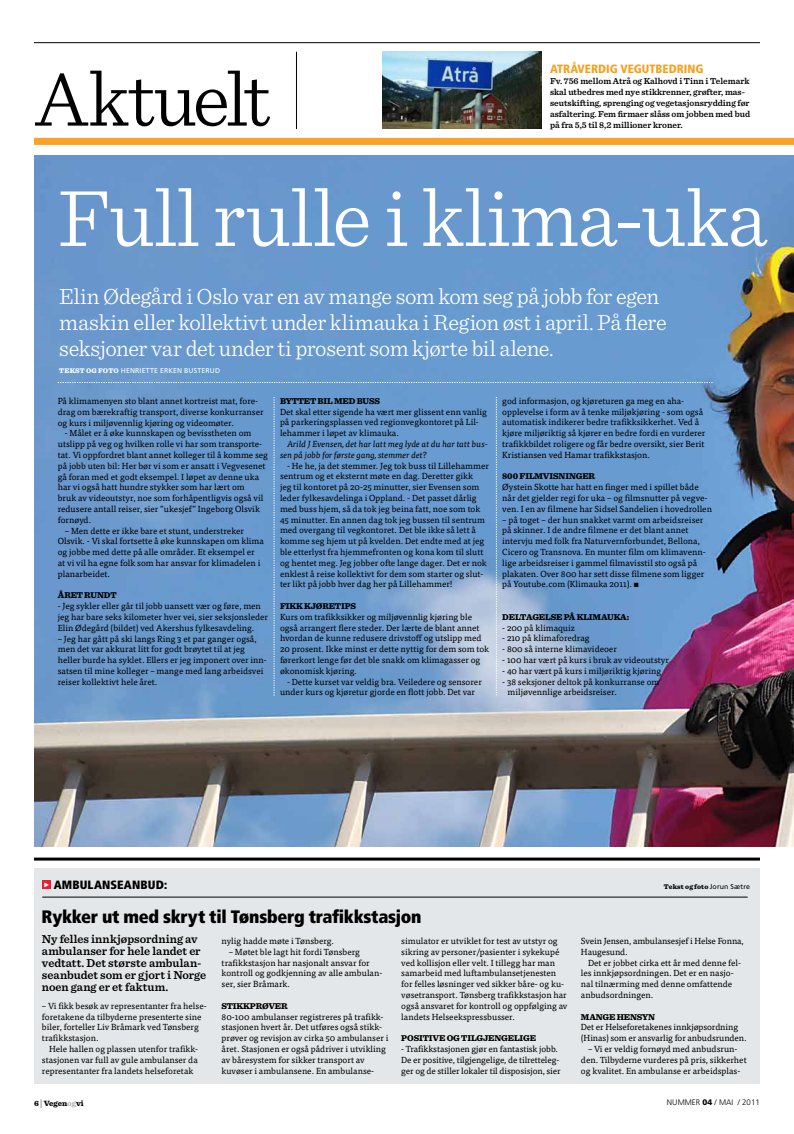
<style>
.page{position:relative;width:794px;height:1134px;background:#fff}
.page>*{position:absolute;margin:0;border:0;box-sizing:border-box;transform-origin:0 0}
.t1{font:300 84px "Sentinel";letter-spacing:-.005em;color:#fff}
.t2{font:300 80px "Sentinel";letter-spacing:-.03em;color:#000}
.t3{font:300 23px/26px "Sentinel";letter-spacing:-.02em;color:#fff}
.t4{font:900 condensed 18px "Frutiger LT Std";letter-spacing:-.015em;color:#000}
.t5{font:600 12px/12px "Sentinel";color:#000}
.t6{font:900 condensed 12px "Frutiger LT Std";color:#f6a01a}
.t7{font:900 condensed 12px "Frutiger LT Std";letter-spacing:.01em;color:#000}
.t8{font:600 9px/11px "Sentinel";color:#000}
.t9{font:8.8px/10.8px "Tisa OT";color:#000}
.t10{font:900 8.8px "Sentinel";letter-spacing:-.015em;color:#000}
.t11{font:italic 8.8px/10.8px "Tisa OT";color:#000}
.t12{font:300 8px "Frutiger LT Std";color:#000}
.t13{font:900 8px "Sentinel";color:#000}
.t14{font:7px "Frutiger LT Std";letter-spacing:.02em;color:#fff}
.t15{font:900 7px "Sentinel";letter-spacing:.015em;color:#000}
.t16{font:900 7px "Sentinel";color:#fff}
.s1{font-family:"Sentinel";font-weight:900}
.s2{font-family:"Frutiger LT Std";font-weight:400}
.s3{font-weight:300;font-size:9.6px}
.s4{color:#b0b7bb}
.s5{font-weight:900}
</style>
<div class="page">
<img style="left:34px;top:155px;width:760px;height:692px">
<div style="left:34px;top:868px;width:726px;height:216px;background:#e4e7e9"></div>
<hr style="left:34px;top:857px;width:726px;height:3px;background:#000">
<hr style="left:34px;top:43px;width:726px;height:1px;background:#000">
<hr style="left:296px;top:52px;width:1px;height:77px;background:#000">
<div style="left:34px;top:138px;width:760px;height:7px;background:#faa227"></div>
<hr style="left:42px;top:897px;width:705px;height:1px;background:#000">
<div style="left:42px;top:880px;width:9px;height:8px;background:#ed1c2e"></div>
<svg style="left:274px;top:397px;width:1px;height:298px"></svg>
<svg style="left:496px;top:397px;width:1px;height:298px"></svg>
<svg style="left:58px;top:382px;width:654px;height:1px"></svg>
<img style="left:382px;top:51px;width:160px;height:77px">
<h2 class="t2" style="left:35px;top:39px;width:238px">Aktuelt</h2>
<h3 class="t6" style="left:550px;top:61px;width:155px">ATRÅVERDIG VEGUTBEDRING</h3>
<p class="t8" style="left:550px;top:75px;width:201px">Fv. 756 mellom Atrå og Kalhovd i Tinn i Telemark skal utbedres med nye stikkrenner, grøfter, mas&shy;seutskifting, sprenging og vegetasjonsrydding før asfaltering. Fem firmaer slåss om jobben med bud på fra 5,5 til 8,2 millioner kroner.</p>
<h1 class="t1" style="left:58px;top:155px;width:711px">Full rulle i klima-uka</h1>
<h3 class="t3" style="left:59px;top:281px;width:609px">Elin Ødegård i Oslo var en av mange som kom seg på jobb for egen maskin eller kollektivt under klimauka i Region øst i april. På flere seksjoner var det under ti prosent som kjørte bil alene.</h3>
<p class="t16" style="left:59px;top:365px;width:12px">TEKS</p>
<p class="t14" style="left:80px;top:366px;width:142px"><span class="s1">T OG FOTO</span> HENRIETTE ERKEN BUSTERUD</p>
<p class="t9" style="left:58px;top:396px;width:207px">På klimamenyen sto blant annet kortreist mat, fore&shy;drag om bærekraftig transport, diverse konkurranser og kurs i miljøvennlig kjøring og videomøter.</p>
<p class="t9" style="left:58px;top:428px;width:212px;text-indent:7px">- Målet er å øke kunnskapen og bevisstheten om utslipp på veg og hvilken rolle vi har som transporte&shy;tat. Vi oppfordret blant annet kolleger til å komme seg på jobb uten bil: Her bør vi som er ansatt i Vegvesenet gå foran med et godt eksempel. I løpet av denne uka har vi også hatt hundre stykker som har lært om<br>bruk av videoutstyr, noe som forhåpentligvis også vil redusere antall reiser, sier ”ukesjef” Ingeborg Olsvik fornøyd.</p>
<p class="t9" style="left:58px;top:525px;width:208px;text-indent:7px">– Men dette er ikke bare et stunt, understreker Olsvik. - Vi skal fortsette å øke kunnskapen om klima og jobbe med dette på alle områder. Et eksempel er at vi vil ha egne folk som har ansvar for klimadelen i planarbeidet.</p>
<p class="t10" style="left:58px;top:588px;width:58px">ÅRET RUNDT</p>
<p class="t9" style="left:58px;top:601px;width:212px">- Jeg sykler eller går til jobb uansett vær og føre, men jeg har bare seks kilometer hver vei, sier seksjonsleder<br>Elin Ødegård (bildet) ved Akershus fylkesavdeling.</p>
<p class="t9" style="left:58px;top:633px;width:211px">– Jeg har gått på ski langs Ring 3 et par ganger også, men det var akkurat litt for godt brøytet til at jeg heller burde ha syklet. Ellers er jeg imponert over inn&shy;satsen til mine kolleger – mange med lang arbeidsvei reiser kollektivt hele året.</p>
<p class="t10" style="left:280px;top:394px;width:102px">BYTTET BIL MED BUSS</p>
<p class="t9" style="left:280px;top:406px;width:208px">Det skal etter sigende ha vært mer glissent enn vanlig på parkeringsplassen ved regionvegkontoret på Lil&shy;lehammer i løpet av klimauka.</p>
<p class="t11" style="left:280px;top:439px;width:209px;text-indent:7px">Arild J Evensen, det har latt meg lyde at du har tatt bus&shy;sen på jobb for første gang, stemmer det?</p>
<p class="t9" style="left:280px;top:460px;width:210px;text-indent:7px">- He he, ja det stemmer. Jeg tok buss til Lillehammer sentrum og et eksternt møte en dag. Deretter gikk<br>jeg til kontoret på 20-25 minutter, sier Evensen som leder fylkesavdelinga i Oppland. - Det passet dårlig med buss hjem, så da tok jeg beina fatt, noe som tok 45 minutter. En annen dag tok jeg bussen til sentrum med overgang til vegkontoret. Det ble ikke så lett å komme seg hjem ut på kvelden. Det endte med at jeg ble etterlyst fra hjemmefronten og kona kom til slutt og hentet meg. Jeg jobber ofte lange dager. Det er nok enklest å reise kollektivt for dem som starter og slut&shy;ter likt på jobb hver dag her på Lillehammer!</p>
<p class="t10" style="left:280px;top:599px;width:78px">FIKK KJØRETIPS</p>
<p class="t9" style="left:280px;top:611px;width:211px">Kurs om trafikksikker og miljøvennlig kjøring ble også arrangert flere steder. Der lærte de blant annet hvordan de kunne redusere drivstoff og utslipp med 20 prosent. Ikke minst er dette nyttig for dem som tok førerkort lenge før det ble snakk om klimagasser og økonomisk kjøring.</p>
<p class="t9" style="left:280px;top:676px;width:203px;text-indent:7px">- Dette kurset var veldig bra. Veiledere og sensorer under kurs og kjøretur gjorde en flott jobb. Det var</p>
<p class="t9" style="left:502px;top:395px;width:205px">god informasjon, og kjøreturen ga meg en aha&shy;opplevelse i form av å tenke miljøkjøring - som også automatisk indikerer bedre trafikksikkerhet. Ved å kjøre miljøriktig så kjører en bedre fordi en vurderer trafikkbildet roligere og får bedre oversikt, sier Berit Kristiansen ved Hamar trafikkstasjon.</p>
<p class="t10" style="left:502px;top:469px;width:94px">800 FILMVISNINGER</p>
<p class="t9" style="left:502px;top:482px;width:211px">Øystein Skotte har hatt en finger med i spillet både når det gjelder regi for uka – og filmsnutter på vegve&shy;ven. I en av filmene har Sidsel Sandelien i hovedrollen</p>
<p class="t9" style="left:502px;top:514px;width:205px">– på toget – der hun snakket varmt om arbeidsreiser på skinner. I de andre filmene er det blant annet intervju med folk fra Naturvernforbundet, Bellona, Cicero og Transnova. En munter film om klimavenn&shy;lige arbeidsreiser i gammel filmavisstil sto også på plakaten. Over 800 har sett disse filmene som ligger på Youtube.com (Klimauka 2011). ▪</p>
<p class="t10" style="left:502px;top:610px;width:129px">DELTAGELSE PÅ KLIMAUKA:</p>
<p class="t9" style="left:502px;top:622px;width:74px">- 200 på klimaquiz</p>
<p class="t9" style="left:502px;top:633px;width:89px">- 210 på klimaforedrag</p>
<p class="t9" style="left:502px;top:644px;width:116px">- 800 så interne klimavideoer</p>
<p class="t9" style="left:502px;top:655px;width:168px">- 100 har vært på kurs i bruk av videoutstyr</p>
<p class="t9" style="left:502px;top:665px;width:160px">- 40 har vært på kurs i miljøriktig kjøring</p>
<p class="t9" style="left:507px;top:676px;width:153px;text-indent:-5px">- 38 seksjoner deltok på konkurranse om miljøvennlige arbeidsreiser.</p>
<h3 class="t7" style="left:44px;top:877px;width:125px"><sup>▸</sup> Ambulanseanbud:</h3>
<p class="t15" style="left:664px;top:881px;width:88px">TEKST OG FOTO <span class="s2">Jorun Sætre</span></p>
<h3 class="t4" style="left:42px;top:906px;width:381px">Rykker ut med skryt til Tønsberg trafikkstasjon</h3>
<h3 class="t5" style="left:42px;top:932px;width:166px">Ny felles innkjøpsordning av ambulanser for hele landet er vedtatt. Det største ambulan&shy;seanbudet som er gjort i Norge noen gang er et faktum.</h3>
<p class="t9" style="left:42px;top:1000px;width:166px">– Vi fikk besøk av representanter fra helse&shy;foretakene da tilbyderne presenterte sine biler, forteller Liv Bråmark ved Tønsberg trafikkstasjon.</p>
<p class="t9" style="left:42px;top:1044px;width:158px;text-align:justify;text-indent:7px">Hele hallen og plassen utenfor trafikk&shy;stasjonen var full av gule ambulanser da representanter fra landets helseforetak</p>
<p class="t9" style="left:222px;top:936px;width:114px">nylig hadde møte i Tønsberg.</p>
<p class="t9" style="left:222px;top:946px;width:162px;text-indent:7px">– Møtet ble lagt hit fordi Tønsberg trafikkstasjon har nasjonalt ansvar for kontroll og godkjenning av alle ambulan&shy;ser, sier Bråmark.</p>
<p class="t10" style="left:222px;top:999px;width:68px">ST IKKPRØVER</p>
<p class="t9" style="left:222px;top:1011px;width:168px">80-100 ambulanser registreres på trafikk&shy;stasjonen hvert år. Det utføres også stikk&shy;prøver og revisjon av cirka 50 ambulanser i året. Stasjonen er også pådriver i utvikling av båresystem for sikker transport av kuvøser i ambulansene. En ambulanse-</p>
<p class="t9" style="left:401px;top:935px;width:168px">simulator er utviklet for test av utstyr og sikring av personer/pasienter i sykekupé ved kollisjon eller velt. I tillegg har man samarbeid med luftambulansetjenesten for felles løsninger ved sikker båre- og ku&shy;vøsetransport. Tønsberg trafikkstasjon har også ansvaret for kontroll og oppfølging av landets Helseekspressbusser.</p>
<p class="t10" style="left:401px;top:1031px;width:136px">POSITIVE OG TILGJENGELIGE</p>
<p class="t9" style="left:401px;top:1043px;width:161px">- Trafikkstasjonen gjør en fantastisk jobb.<br>De er positive, tilgjengelige, de tilretteleg&shy;ger og de stiller lokaler til disposisjon, sier</p>
<p class="t9" style="left:581px;top:935px;width:164px">Svein Jensen, ambulansesjef i Helse Fonna,<br>Haugesund.</p>
<p class="t9" style="left:581px;top:957px;width:162px;text-indent:7px">Det er jobbet cirka ett år med denne fel&shy;les innkjøpsordningen. Det er en nasjo&shy;nal tilnærming med denne omfattende anbudsordningen.</p>
<p class="t10" style="left:581px;top:1009px;width:76px">MANGE HENSYN</p>
<p class="t9" style="left:581px;top:1022px;width:167px">Det er Helseforetakenes innkjøpsordning (Hinas) som er ansvarlig for anbudsrunden.</p>
<p class="t9" style="left:581px;top:1043px;width:167px;text-indent:7px">– Vi er veldig fornøyd med anbudsrun&shy;den. Tilbyderne vurderes på pris, sikkerhet og kvalitet. En ambulanse er arbeidsplas-</p>
<p class="t13" style="left:34px;top:1096px;width:51px">6 <span class="s3">|</span> VEGEN<span class="s4">OG</span>VI</p>
<p class="t12" style="left:667px;top:1098px;width:94px">NUMMER <span class="s5">04</span> / MAI / 2011</p>
</div>
